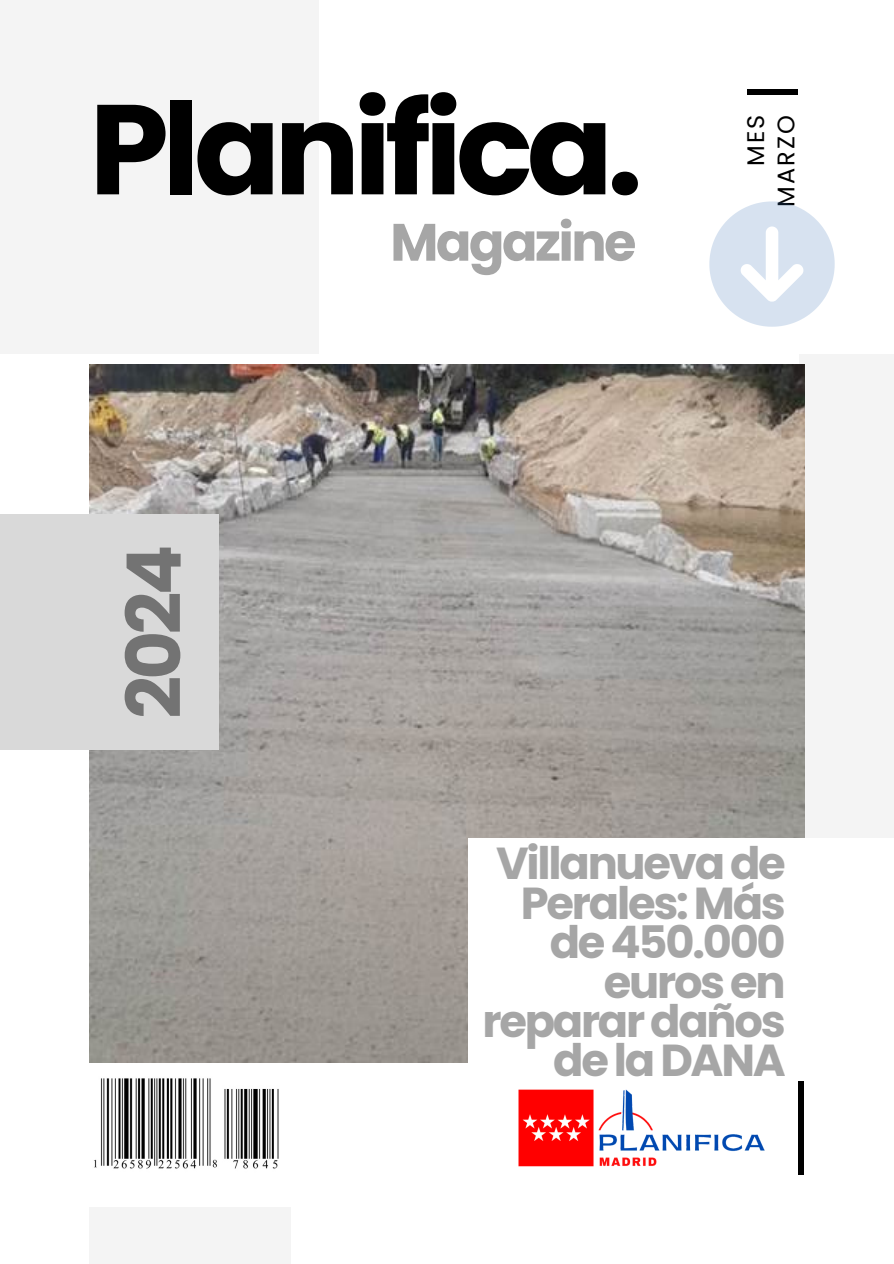
<style>
.page{position:relative;width:894px;height:1264px;background:#fff}
.page>*{position:absolute;margin:0;border:0;box-sizing:border-box;transform-origin:0 0}
.t1{font:700 127.5px "Poppins";letter-spacing:-.05em;color:#000}
.t2{font:700 75px "Poppins";color:#737373}
.t3{font:700 52.5px "Poppins";letter-spacing:-.05em;color:#a6a6a6}
.t4{font:700 44.7px/39.3px "Poppins";letter-spacing:-.05em;color:#a6a6a6;text-align:right}
.t5{font:24px "Poppins";letter-spacing:.09em;color:#000}
</style>
<div class="page">
<div style="left:798px;top:355px;width:95px;height:482px;background:#f4f4f4"></div>
<img style="left:89px;top:365px;width:715px;height:697px">
<div style="left:468px;top:837px;width:351px;height:236px;background:#fff"></div>
<div style="left:0;top:0;width:318px;height:354px;background:#f4f4f4"></div>
<div style="left:0;top:514px;width:219px;height:235px;background:#d9d9d9"></div>
<div style="left:798px;top:1080px;width:6px;height:94px;background:#000"></div>
<div style="left:746px;top:89px;width:51px;height:6px;background:#000"></div>
<img style="left:518px;top:1089px;width:247px;height:76px">
<img style="left:94px;top:1078px;width:185px;height:91px">
<div style="left:89px;top:1207px;width:202px;height:56px;background:#f4f4f4"></div>
<svg style="left:709px;top:202px;width:125px;height:124px"></svg>
<h3 class="t1" style="left:89px;top:60px;width:555px">Planifica.</h3>
<p class="t3" style="left:390px;top:205px;width:247px">Magazine</p>
<p class="t5" style="left:738px;top:166px;width:53px;rotate:-90deg">MES</p>
<h2 class="t5" style="left:769px;top:207px;width:93px;rotate:-90deg">MARZO</h2>
<p class="t2" style="left:102px;top:718px;width:176px;rotate:-90deg">2024</p>
<h4 class="t4" style="left:482px;top:844px;width:305px">Villanueva de<br>Perales: Más de 450.000 euros en reparar daños de la DANA</h4>
</div>
